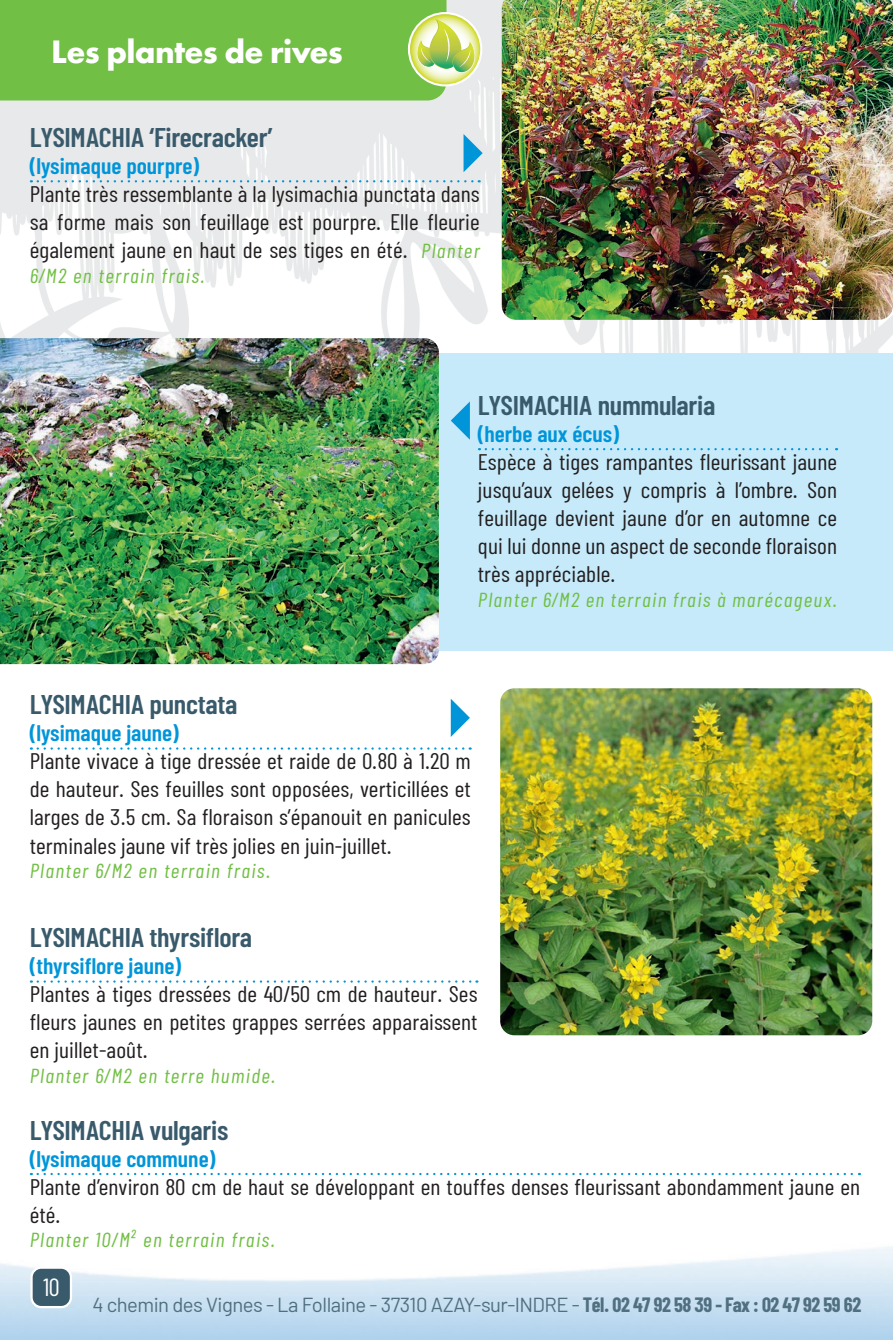
<style>
.page{position:relative;width:893px;height:1340px;background:#fff}
.page>*{position:absolute;margin:0;border:0;box-sizing:border-box;transform-origin:0 0}
.t1{font:700 33.75px "Futura PT";letter-spacing:-.02em;color:#fff}
.t2{font:600 27px "Barlow Condensed";letter-spacing:-.01em;color:#395a6b;scale:1.05 1}
.t3{font:24.75px "Barlow Condensed";color:#fff}
.t4{font:22.5px/28.1px "Barlow Condensed";letter-spacing:.005em;color:#231f20;text-align:justify;scale:1.05 1}
.t5{font:600 22.5px "Barlow Condensed";color:#0095d9;scale:1.05 1}
.t6{font:italic 20.25px "Barlow Condensed";letter-spacing:.065em;color:#71bf44;scale:1.05 1}
.t7{font:20.25px "Barlow";letter-spacing:-.025em;color:#506f80}
.s1{font-style:italic;font-size:20.25px;color:#71bf44}
.s2{font-family:"Barlow Condensed";font-weight:700}
</style>
<div class="page">
<img style="left:0;top:0;width:893px;height:353px">
<div style="left:237px;top:353px;width:656px;height:298px;background:#c6eafa"></div>
<img style="left:500px;top:688px;width:372px;height:347px">
<img style="left:0;top:338px;width:439px;height:326px">
<img style="left:502px;top:0;width:391px;height:320px">
<svg style="left:38px;top:180px;width:442px;height:2px"></svg>
<svg style="left:38px;top:747px;width:433px;height:2px"></svg>
<svg style="left:486px;top:448px;width:351px;height:2px"></svg>
<svg style="left:38px;top:980px;width:439px;height:2px"></svg>
<svg style="left:38px;top:1172px;width:822px;height:3px"></svg>
<svg style="left:0;top:0;width:483px;height:100px;background:#7dc34f"></svg>
<div style="left:32px;top:1267px;width:39px;height:39px;background:#395a6b;border-radius:10px"></div>
<div style="left:30px;top:1266px;width:42px;height:42px;border:2px solid #fff;border-radius:10px"></div>
<svg style="left:464px;top:134px;width:19px;height:38px"></svg>
<svg style="left:451px;top:401px;width:19px;height:39px"></svg>
<svg style="left:451px;top:699px;width:19px;height:38px"></svg>
<h1 class="t1" style="left:51px;top:30px;width:293px">Les plantes de rives</h1>
<p class="t2" style="left:30px;top:120px;width:233px">LYSIMACHIA ‘Firecracker’</p>
<p class="t5" style="left:30px;top:152px;width:163px">(lysimaque pourpre)</p>
<p class="t4" style="left:30px;top:179px;width:430px">Plante très ressemblante à la lysimachia punctata dans sa forme mais son feuillage est pourpre. Elle fleurie également jaune en haut de ses tiges en été. <span class="s1">Planter</span></p>
<p class="t6" style="left:30px;top:262px;width:168px">6/M2 en terrain frais.</p>
<p class="t2" style="left:478px;top:388px;width:228px">LYSIMACHIA nummularia</p>
<p class="t5" style="left:478px;top:419px;width:136px">(herbe aux écus)</p>
<p class="t4" style="left:478px;top:447px;width:344px">Espèce à tiges rampantes fleurissant jaune jusqu’aux gelées y compris à l’ombre. Son feuillage devient jaune d’or en automne ce qui lui donne un aspect de seconde floraison très appréciable.</p>
<p class="t6" style="left:478px;top:586px;width:344px">Planter 6/M2 en terrain frais à marécageux.</p>
<p class="t2" style="left:30px;top:687px;width:199px">LYSIMACHIA punctata</p>
<p class="t5" style="left:30px;top:719px;width:143px">(lysimaque jaune)</p>
<p class="t4" style="left:30px;top:746px;width:422px">Plante vivace à tige dressée et raide de 0.80 à 1.20 m de hauteur. Ses feuilles sont opposées, verticillées et larges de 3.5 cm. Sa floraison s’épanouit en panicules terminales jaune vif très jolies en juin-juillet.</p>
<p class="t6" style="left:30px;top:858px;width:231px">Planter 6/M2 en terrain frais.</p>
<p class="t2" style="left:30px;top:920px;width:213px">LYSIMACHIA thyrsiflora</p>
<p class="t5" style="left:30px;top:952px;width:146px">(thyrsiflore jaune)</p>
<p class="t4" style="left:30px;top:979px;width:428px">Plantes à tiges dressées de 40/50 cm de hauteur. Ses fleurs jaunes en petites grappes serrées apparaissent en juillet-août.</p>
<p class="t6" style="left:30px;top:1062px;width:236px">Planter 6/M2 en terre humide.</p>
<p class="t2" style="left:30px;top:1112px;width:191px">LYSIMACHIA vulgaris</p>
<p class="t5" style="left:30px;top:1144px;width:178px">(lysimaque commune)</p>
<p class="t4" style="left:30px;top:1171px;width:792px">Plante d’environ 80 cm de haut se développant en touffes denses fleurissant abondamment jaune en été.</p>
<p class="t6" style="left:30px;top:1227px;width:235px">Planter 10/M² en terrain frais.</p>
<p class="t3" style="left:43px;top:1271px;width:18px">10</p>
<p class="t7" style="left:92px;top:1292px;width:770px">4 chemin des Vignes - La Follaine - 37310 AZAY-sur-INDRE - <span class="s2">Tél. 02 47 92 58 39 - Fax : 02 47 92 59 62</span></p>
</div>
